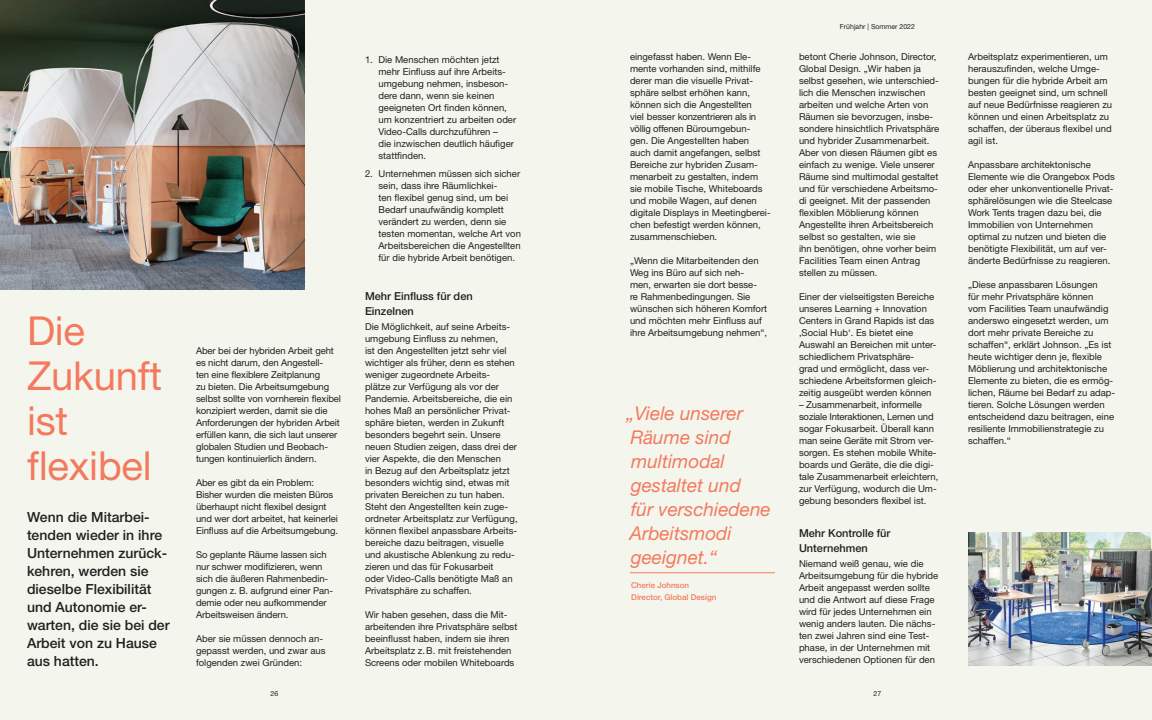
<style>
.page{position:relative;width:1152px;height:720px;background:#f4f6ed}
.page>*{position:absolute;margin:0;border:0;box-sizing:border-box;transform-origin:0 0}
.t1{font:40px/45px "Helvetica Neue LT Pro";letter-spacing:-.005em;color:#f37a5e}
.t2{font:italic 19px/24px "Helvetica Neue LT Pro";color:#f37a5e}
.t3{font:500 14px/18px "Helvetica Neue LT Pro";color:#231f20}
.t4{font:500 11px/15px "Helvetica Neue LT Pro";color:#231f20}
.t5{font:9.5px/12px "Helvetica Neue LT Pro";color:#231f20}
.t6{font:500 8px/12px "Helvetica Neue LT Pro";color:#f37a5e}
.t7{font:7px "Helvetica Neue LT Pro";color:#231f20}
</style>
<div class="page">
<img style="left:968px;top:532px;width:184px;height:134px">
<hr style="left:630px;top:572px;width:145px;height:1px;background:#f37a5e">
<img style="left:0;top:0;width:304px;height:289px">
<h1 class="t1" style="left:27px;top:307px;width:60px">Die</h1>
<h1 class="t1" style="left:27px;top:352px;width:137px">Zukunft ist flexibel</h1>
<h3 class="t3" style="left:27px;top:508px;width:144px">Wenn die Mitarbei&shy;tenden wieder in ihre<br>Unternehmen zurück&shy;kehren, werden sie dieselbe Flexibilität und Autonomie er&shy;warten, die sie bei der<br>Arbeit von zu Hause aus hatten.</h3>
<p class="t5" style="left:196px;top:344px;width:147px">Aber bei der hybriden Arbeit geht es nicht darum, den Angestell-<br>ten eine flexiblere Zeitplanung<br>zu bieten. Die Arbeitsumgebung selbst sollte von vornherein flexibel konzipiert werden, damit sie die Anforderungen der hybriden Arbeit erfüllen kann, die sich laut unserer globalen Studien und Beobach&shy;tungen kontinuierlich ändern.</p>
<p class="t5" style="left:196px;top:476px;width:144px">Aber es gibt da ein Problem:<br>Bisher wurden die meisten Büros überhaupt nicht flexibel designt und wer dort arbeitet, hat keinerlei Einfluss auf die Arbeitsumgebung.</p>
<p class="t5" style="left:196px;top:548px;width:139px">So geplante Räume lassen sich nur schwer modifizieren, wenn sich die äußeren Rahmenbedin&shy;gungen z. B. aufgrund einer Pan&shy;demie oder neu aufkommender<br>Arbeitsweisen ändern.</p>
<p class="t5" style="left:196px;top:632px;width:131px">Aber sie müssen dennoch an&shy;gepasst werden, und zwar aus folgenden zwei Gründen:</p>
<p class="t5" style="left:378px;top:53px;width:139px;text-indent:-13px">1. Die Menschen möchten jetzt mehr Einfluss auf ihre Arbeits&shy;umgebung nehmen, insbeson&shy;dere dann, wenn sie keinen geeigneten Ort finden können, um konzentriert zu arbeiten oder<br>Video-Calls durchzuführen –<br>die inzwischen deutlich häufiger stattfinden.</p>
<p class="t5" style="left:378px;top:167px;width:144px;text-indent:-13px">2. Unternehmen müssen sich sicher sein, dass ihre Räumlichkei-<br>ten flexibel genug sind, um bei<br>Bedarf unaufwändig komplett verändert zu werden, denn sie testen momentan, welche Art von<br>Arbeitsbereichen die Angestellten für die hybride Arbeit benötigen.</p>
<p class="t4" style="left:365px;top:288px;width:109px">Mehr Einfluss für den<br>Einzelnen</p>
<p class="t5" style="left:365px;top:320px;width:154px">Die Möglichkeit, auf seine Arbeits&shy;umgebung Einfluss zu nehmen,<br>ist den Angestellten jetzt sehr viel wichtiger als früher, denn es stehen weniger zugeordnete Arbeits&shy;plätze zur Verfügung als vor der Pandemie. Arbeitsbereiche, die ein hohes Maß an persönlicher Privat&shy;sphäre bieten, werden in Zukunft besonders begehrt sein. Unsere neuen Studien zeigen, dass drei der vier Aspekte, die den Menschen<br>in Bezug auf den Arbeitsplatz jetzt besonders wichtig sind, etwas mit privaten Bereichen zu tun haben.<br>Steht den Angestellten kein zuge&shy;ordneter Arbeitsplatz zur Verfügung, können flexibel anpassbare Arbeits&shy;bereiche dazu beitragen, visuelle und akustische Ablenkung zu redu&shy;zieren und das für Fokusarbeit<br>oder Video-Calls benötigte Maß an Privatsphäre zu schaffen.</p>
<p class="t5" style="left:365px;top:608px;width:154px">Wir haben gesehen, dass die Mit&shy;arbeitenden ihre Privatsphäre selbst beeinflusst haben, indem sie ihren Arbeitsplatz z.B. mit freistehenden Screens oder mobilen Whiteboards</p>
<p class="t5" style="left:630px;top:50px;width:142px">eingefasst haben. Wenn Ele&shy;mente vorhanden sind, mithilfe derer man die visuelle Privat&shy;sphäre selbst erhöhen kann, können sich die Angestellten<br>viel besser konzentrieren als in völlig offenen Büroumgebun&shy;gen. Die Angestellten haben auch damit angefangen, selbst<br>Bereiche zur hybriden Zusam&shy;menarbeit zu gestalten, indem sie mobile Tische, Whiteboards und mobile Wagen, auf denen digitale Displays in Meetingberei&shy;chen befestigt werden können, zusammenschieben.</p>
<p class="t5" style="left:630px;top:254px;width:139px">„Wenn die Mitarbeitenden den<br>Weg ins Büro auf sich neh&shy;men, erwarten sie dort besse&shy;re Rahmenbedingungen. Sie wünschen sich höheren Komfort und möchten mehr Einfluss auf</p>
<p class="t5" style="left:630px;top:326px;width:139px">ihre Arbeitsumgebung nehmen“,</p>
<h2 class="t2" style="left:627px;top:401px;width:146px">„Viele unserer<br>Räume sind multimodal gestaltet und<br>für verschiedene<br>Arbeitsmodi geeignet.“</h2>
<p class="t6" style="left:631px;top:579px;width:87px">Cherie Johnson<br>Director, Global Design</p>
<p class="t7" style="left:840px;top:23px;width:77px">Frühjahr | Sommer 2022</p>
<p class="t5" style="left:799px;top:50px;width:142px">betont Cherie Johnson, Director,<br>Global Design. „Wir haben ja selbst gesehen, wie unterschied&shy;lich die Menschen inzwischen arbeiten und welche Arten von<br>Räumen sie bevorzugen, insbe&shy;sondere hinsichtlich Privatsphäre und hybrider Zusammenarbeit.<br>Aber von diesen Räumen gibt es einfach zu wenige. Viele unserer<br>Räume sind multimodal gestaltet und für verschiedene Arbeitsmo&shy;di geeignet. Mit der passenden flexiblen Möblierung können<br>Angestellte ihren Arbeitsbereich selbst so gestalten, wie sie<br>ihn benötigen, ohne vorher beim<br>Facilities Team einen Antrag stellen zu müssen.</p>
<p class="t5" style="left:799px;top:290px;width:139px">Einer der vielseitigsten Bereiche unseres Learning + Innovation<br>Centers in Grand Rapids ist das ‚Social Hub‘. Es bietet eine<br>Auswahl an Bereichen mit unter&shy;schiedlichem Privatsphäre-<br>grad und ermöglicht, dass ver&shy;schiedene Arbeitsformen gleich&shy;zeitig ausgeübt werden können</p>
<p class="t5" style="left:799px;top:398px;width:141px">– Zusammenarbeit, informelle soziale Interaktionen, Lernen und sogar Fokusarbeit. Überall kann man seine Geräte mit Strom ver&shy;sorgen. Es stehen mobile White&shy;boards und Geräte, die die digi&shy;tale Zusammenarbeit erleichtern, zur Verfügung, wodurch die Um&shy;gebung besonders flexibel ist.</p>
<p class="t4" style="left:799px;top:525px;width:93px">Mehr Kontrolle für<br>Unternehmen</p>
<p class="t5" style="left:799px;top:557px;width:141px">Niemand weiß genau, wie die<br>Arbeitsumgebung für die hybride<br>Arbeit angepasst werden sollte und die Antwort auf diese Frage wird für jedes Unternehmen ein wenig anders lauten. Die nächs&shy;ten zwei Jahren sind eine Test&shy;phase, in der Unternehmen mit verschiedenen Optionen für den</p>
<p class="t7" style="left:271px;top:689px;width:9px">26</p>
<p class="t7" style="left:874px;top:689px;width:9px">27</p>
<p class="t5" style="left:968px;top:50px;width:146px">Arbeitsplatz experimentieren, um herauszufinden, welche Umge&shy;bungen für die hybride Arbeit am besten geeignet sind, um schnell auf neue Bedürfnisse reagieren zu können und einen Arbeitsplatz zu schaffen, der überaus flexibel und agil ist.</p>
<p class="t5" style="left:968px;top:158px;width:148px">Anpassbare architektonische<br>Elemente wie die Orangebox Pods oder eher unkonventionelle Privat&shy;sphärelösungen wie die Steelcase<br>Work Tents tragen dazu bei, die<br>Immobilien von Unternehmen optimal zu nutzen und bieten die benötigte Flexibilität, um auf ver&shy;änderte Bedürfnisse zu reagieren.</p>
<p class="t5" style="left:968px;top:278px;width:149px">„Diese anpassbaren Lösungen<br>für mehr Privatsphäre können<br>vom Facilities Team unaufwändig anderswo eingesetzt werden, um dort mehr private Bereiche zu schaffen“, erklärt Johnson. „Es ist heute wichtiger denn je, flexible<br>Möblierung und architektonische<br>Elemente zu bieten, die es ermög&shy;lichen, Räume bei Bedarf zu adap&shy;tieren. Solche Lösungen werden entscheidend dazu beitragen, eine resiliente Immobilienstrategie zu schaffen.“</p>
</div>
